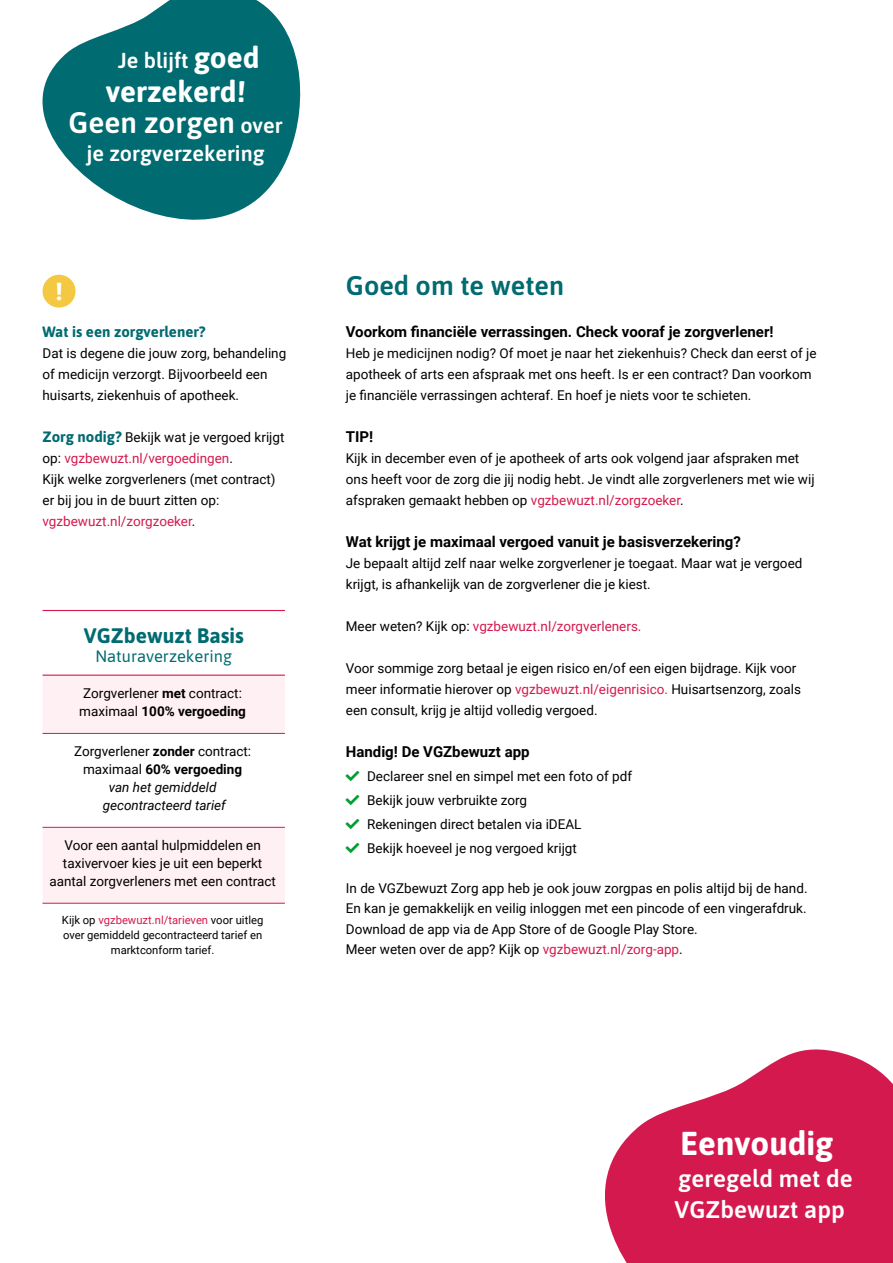
<style>
.page{position:relative;width:893px;height:1263px;background:#fff}
.page>*{position:absolute;margin:0;border:0;box-sizing:border-box;transform-origin:0 0}
.t1{font:700 33.15px "Asap";color:#fff}
.t2{font:700 29.7px/31px "Asap";color:#fff;text-align:center}
.H2_kop{font:600 27px "Asap";color:#006b70}
.t3{font:600 24px/31.7px "Asap";color:#fff}
.t4{font:900 24px "Roboto";color:#fff}
.t5{font:600 21.6px "Asap";color:#fff}
.tabel_kop{font:700 21px "Asap";color:#006b70}
.tabel_kop-2{font:16.5px "Asap";color:#006b70}
.H4_kop{font:15px "Roboto Bold 2";color:#000}
.H4_kop-2{font:700 15px "Roboto";color:#000}
.Plat{font:700 15px "Asap";color:#006b70}
.Plat-2{font:13.5px/21px "Roboto";color:#000}
.tabel_plat{font:13.5px/18px "Roboto";color:#000;text-align:center}
.Plat-3{font:13.5px "Roboto";color:#d41a4d}
.tabel_plat-2{font:700 13.5px "Roboto";color:#000}
.tabel_plat-3{font:italic 13.5px/18px "Roboto";color:#000;text-align:center}
.t6{font:11.25px/15px "Roboto";color:#000;text-align:center}
.s1{font-weight:700;font-size:29.7px}
.s2{font-weight:600}
.s3{font-weight:600;font-size:21.6px}
.s4{font-family:"Asap";font-weight:700;font-size:15px;color:#006b70}
.s5{color:#d41a4d}
.s6{color:#000}
.s7{font-weight:700}
.s8{font-weight:400}
.s9{font-family:"Roboto Regular 2"}
</style>
<div class="page">
<svg style="left:605px;top:1049px;width:288px;height:214px;fill:#d4194e"></svg>
<svg style="left:42px;top:0;width:259px;height:307px;fill:#006b70"></svg>
<svg style="left:43px;top:676px;width:242px;height:227px;fill:#fff0f3"></svg>
<hr style="left:43px;top:733px;width:242px;height:1px;background:#d41a4d">
<hr style="left:43px;top:827px;width:242px;height:1px;background:#d41a4d">
<hr style="left:43px;top:674px;width:242px;height:2px;background:#d41a4d">
<hr style="left:43px;top:903px;width:242px;height:1px;background:#d41a4d">
<hr style="left:43px;top:610px;width:242px;height:1px;background:#d41a4d">
<div style="left:43px;top:275px;width:33px;height:33px;background:#f4c840;border-radius:50%"></div>
<h3 class="t5" style="left:118px;top:45px;width:143px">Je blijft <span class="s1">goed</span></h3>
<h2 class="t2" style="left:68px;top:75px;width:216px">verzekerd!<br><span class="s2">Geen zorgen</span> <span class="s3">over</span></h2>
<h3 class="t5" style="left:87px;top:139px;width:179px">je zorgverzekering</h3>
<h3 class="t4" style="left:56px;top:275px;width:8px">!</h3>
<p class="Plat" style="left:43px;top:321px;width:165px">Wat is een zorgverlener?</p>
<p class="Plat-2" style="left:43px;top:342px;width:245px">Dat is degene die jouw zorg, behandeling of medicijn verzorgt. Bijvoorbeeld een huisarts, ziekenhuis of apotheek.</p>
<p class="Plat-2" style="left:43px;top:426px;width:243px"><span class="s4">Zorg nodig?</span> Bekijk wat je vergoed krijgt op: <span class="s5">vgzbewuzt.nl/vergoedingen</span>.<br>Kijk welke zorgverleners (met contract) er bij jou in de buurt zitten op:</p>
<p class="Plat-3" style="left:43px;top:512px;width:154px">vgzbewuzt.nl/zorgzoeker<span class="s6">.</span></p>
<p class="tabel_kop" style="left:84px;top:621px;width:161px">VGZbewuzt Basis</p>
<p class="tabel_kop-2" style="left:95px;top:645px;width:138px">Naturaverzekering</p>
<p class="tabel_plat" style="left:83px;top:684px;width:160px">Zorgverlener <span class="s7">met</span> contract:</p>
<p class="tabel_plat-2" style="left:79px;top:702px;width:168px"><span class="s8">maximaal</span> 100% vergoeding</p>
<p class="tabel_plat" style="left:74px;top:742px;width:178px">Zorgverlener <span class="s7">zonder</span> contract:</p>
<p class="tabel_plat-2" style="left:83px;top:760px;width:161px"><span class="s8">maximaal</span> 60% vergoeding</p>
<p class="tabel_plat-3" style="left:103px;top:778px;width:125px">van het gemiddeld gecontracteerd tarief</p>
<p class="tabel_plat" style="left:49px;top:836px;width:228px">Voor een aantal hulpmiddelen en taxivervoer kies je uit een beperkt aantal zorgverleners met een contract</p>
<p class="t6" style="left:62px;top:912px;width:203px">Kijk op <span class="s5">vgzbewuzt.nl/tarieven</span> voor uitleg over gemiddeld gecontracteerd tarief en marktconform tarief.</p>
<h2 class="H2_kop" style="left:346px;top:266px;width:220px">Goed om te weten</h2>
<p class="H4_kop" style="left:346px;top:321px;width:429px">Voorkom financiële verrassingen. Check vooraf je zorgverlener!</p>
<p class="Plat-2" style="left:346px;top:342px;width:472px">Heb je medicijnen nodig? Of moet je naar het ziekenhuis? Check dan eerst of je apotheek of arts een afspraak met ons heeft. Is er een contract? Dan voorkom <span class="s9">je financiële verrassingen achteraf. En hoef je niets voor te schieten.</span></p>
<p class="H4_kop" style="left:346px;top:426px;width:29px">TIP!</p>
<p class="Plat-2" style="left:346px;top:447px;width:470px">Kijk in december even of je apotheek of arts ook volgend jaar afspraken met ons heeft voor de zorg die jij nodig hebt. Je vindt alle zorgverleners met wie wij afspraken gemaakt hebben op <span class="s5">vgzbewuzt.nl/zorgzoeker</span>.</p>
<p class="H4_kop-2" style="left:346px;top:531px;width:397px">Wat krijgt je maximaal vergoed vanuit je basisverzekering?</p>
<p class="Plat-2" style="left:346px;top:552px;width:458px">Je bepaalt altijd zelf naar welke zorgverlener je toegaat. Maar wat je vergoed krijgt, is afhankelijk van de zorgverlener die je kiest.</p>
<p class="Plat-3" style="left:346px;top:616px;width:297px"><span class="s6">Meer weten? Kijk op:</span> vgzbewuzt.nl/zorgverleners.</p>
<p class="Plat-2" style="left:346px;top:657px;width:457px">Voor sommige zorg betaal je eigen risico en/of een eigen bijdrage. Kijk voor meer informatie hierover op <span class="s5">vgzbewuzt.nl/eigenrisico.</span> Huisartsenzorg, zoals een consult, krijg je altijd volledig vergoed.</p>
<p class="H4_kop" style="left:346px;top:741px;width:185px">Handig! De VGZbewuzt app</p>
<p class="Plat-2" style="left:367px;top:765px;width:267px">Declareer snel en simpel met een foto of pdf</p>
<p class="Plat-2" style="left:367px;top:789px;width:162px">Bekijk jouw verbruikte zorg</p>
<p class="Plat-2" style="left:367px;top:813px;width:216px">Rekeningen direct betalen via iDEAL</p>
<p class="Plat-2" style="left:367px;top:837px;width:211px">Bekijk hoeveel je nog vergoed krijgt</p>
<p class="Plat-2" style="left:346px;top:878px;width:463px;line-height:20.2px;text-align:justify">In de VGZbewuzt Zorg app heb je ook jouw zorgpas en polis altijd bij de hand.<br>En kan je gemakkelijk en veilig inloggen met een pincode of een vingerafdruk.<br>Download de app via de App Store of de Google Play Store.</p>
<p class="Plat-2" style="left:346px;top:938px;width:338px">Meer weten over de app? Kijk op <span class="s5">vgzbewuzt.nl/zorg-app</span>.</p>
<h1 class="t1" style="left:680px;top:1120px;width:155px">Eenvoudig</h1>
<h3 class="t3" style="left:674px;top:1161px;width:180px">geregeld met de<br>VGZbewuzt app</h3>
</div>
